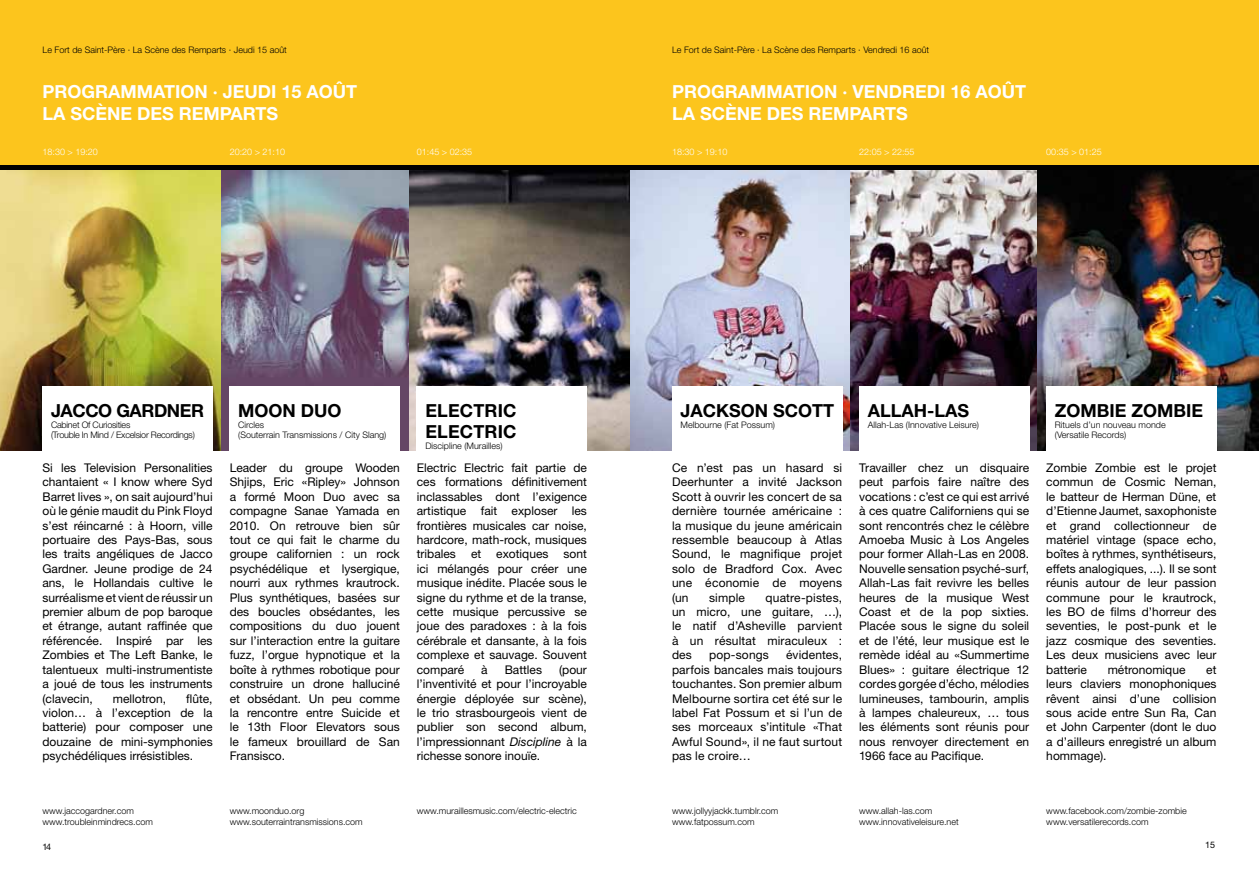
<style>
.page{position:relative;width:1259px;height:893px;background:#fff}
.page>*{position:absolute;margin:0;border:0;box-sizing:border-box;transform-origin:0 0}
.t1{font:700 18px/21.6px "Helvetica Neue LT Std";color:#fff}
.t2{font:700 18px/21.6px "Helvetica Neue LT Std";color:#000}
.t3{font:700 18px "Helvetica Neue LT Std";letter-spacing:-.025em;color:#000}
.t4{font:12px/14.4px "Helvetica Neue LT Std";color:#000;text-align:justify}
.t5{font:300 9px/10.8px "Helvetica Neue LT Std";color:#000}
.t6{font:300 9px "Helvetica Neue LT Std";color:#fff}
.t7{font:300 9px/10.8px "Helvetica Neue LT Std";letter-spacing:-.025em;color:#000}
.t8{font:9px "Helvetica Neue LT Std";color:#000}
.s1{font-style:italic}
</style>
<div class="page">
<div style="left:629px;top:0;width:630px;height:234px;background:#fcc51d"></div>
<img style="left:0;top:170px;width:1259px;height:281px">
<div style="left:859px;top:387px;width:170px;height:68px;background:#fff"></div>
<div style="left:1046px;top:387px;width:170px;height:68px;background:#fff"></div>
<div style="left:672px;top:387px;width:170px;height:68px;background:#fff"></div>
<svg style="left:0;top:0;width:629px;height:234px;background:#ddb533"></svg>
<div style="left:417px;top:387px;width:170px;height:68px;background:#fff"></div>
<div style="left:43px;top:387px;width:170px;height:68px;background:#fff"></div>
<div style="left:230px;top:387px;width:170px;height:68px;background:#fff"></div>
<hr style="left:0;top:166px;width:629px;height:4px;background:#000">
<hr style="left:629px;top:166px;width:630px;height:4px;background:#000">
<p class="t5" style="left:43px;top:44px;width:246px">Le Fort de Saint-Père · La Scène des Remparts · Jeudi 15 août</p>
<p class="t5" style="left:672px;top:44px;width:259px">Le Fort de Saint-Père · La Scène des Remparts · Vendredi 16 août</p>
<h1 class="t1" style="left:43px;top:80px;width:316px">PROGRAMMATION · JEUDI 15 AOÛT<br>LA SCÈNE DES REMPARTS</h1>
<h1 class="t1" style="left:672px;top:80px;width:355px">PROGRAMMATION · VENDREDI 16 AOÛT<br>LA SCÈNE DES REMPARTS</h1>
<p class="t6" style="left:43px;top:147px;width:57px">18:30 &gt; 19:20</p>
<p class="t6" style="left:230px;top:147px;width:57px">20:20 &gt; 21:10</p>
<p class="t6" style="left:417px;top:147px;width:57px">01:45 &gt; 02:35</p>
<p class="t6" style="left:672px;top:147px;width:57px">18:30 &gt; 19:10</p>
<p class="t6" style="left:859px;top:147px;width:57px">22:05 &gt; 22:55</p>
<p class="t6" style="left:1046px;top:147px;width:57px">00:35 &gt; 01:25</p>
<h1 class="t3" style="left:51px;top:399px;width:154px">JACCO GARDNER</h1>
<p class="t7" style="left:51px;top:419px;width:145px">Cabinet Of Curiosities<br>(Trouble In Mind / Excelsior Recordings)</p>
<p class="t4" style="left:43px;top:460px;width:172px">Si les Television Personalities chantaient « I know where Syd Barret lives », on sait aujourd’hui où le génie maudit du Pink Floyd s’est réincarné : à Hoorn, ville portuaire des Pays-Bas, sous les traits angéliques de Jacco Gardner. Jeune prodige de 24 ans, le Hollandais cultive le surréalisme et vient de réussir un premier album de pop baroque et étrange, autant raffinée que référencée. Inspiré par les Zombies et The Left Banke, le talentueux multi-instrumentiste a joué de tous les instruments (clavecin,</p>
<p class="t4" style="left:43px;top:691px;width:172px;text-indent:144px">flûte, violon… à l’exception de la batterie) pour composer une douzaine de mini-symphonies psychédéliques irrésistibles.</p>
<p class="t4" style="left:113px;top:691px;width:55px">mellotron,</p>
<h1 class="t2" style="left:238px;top:399px;width:105px">MOON DUO</h1>
<p class="t5" style="left:238px;top:419px;width:150px">Circles<br>(Souterrain Transmissions / City Slang)</p>
<p class="t4" style="left:230px;top:460px;width:172px">Leader du groupe Wooden Shjips, Eric «Ripley» Johnson a formé Moon Duo avec sa compagne Sanae Yamada en 2010. On retrouve bien sûr tout ce qui fait le charme du groupe californien : un rock psychédélique et lysergique, nourri aux rythmes krautrock.<br>Plus synthétiques, basées sur des boucles obsédantes, les compositions du duo jouent sur l’interaction entre la guitare fuzz, l’orgue hypnotique et la boîte à rythmes robotique pour construire un drone halluciné et obsédant. Un peu comme la rencontre entre Suicide et le 13th Floor Elevators sous le fameux brouillard de San Fransisco.</p>
<h1 class="t2" style="left:425px;top:399px;width:93px">ELECTRIC<br>ELECTRIC</h1>
<p class="t5" style="left:425px;top:440px;width:79px">Discipline (Murailles)</p>
<p class="t4" style="left:417px;top:460px;width:172px">Electric Electric fait partie de ces formations définitivement inclassables dont l’exigence artistique fait exploser les frontières musicales car noise, hardcore, math-rock, musiques tribales</p>
<p class="t4" style="left:471px;top:547px;width:12px">et</p>
<p class="t4" style="left:496px;top:547px;width:54px">exotiques</p>
<p class="t4" style="left:417px;top:547px;width:172px;text-indent:147px">sont ici mélangés pour créer une musique inédite. Placée sous le signe du rythme et de la transe, cette musique percussive se joue des paradoxes : à la fois cérébrale et dansante, à la fois complexe et sauvage. Souvent comparé</p>
<p class="t4" style="left:417px;top:662px;width:172px;text-indent:142px">(pour l’inventivité et pour l’incroyable énergie déployée sur scène), le trio strasbourgeois vient de publier son second album, l’impressionnant <span class="s1">Discipline</span> à la richesse sonore inouïe.</p>
<p class="t4" style="left:481px;top:662px;width:8px">à</p>
<p class="t4" style="left:505px;top:662px;width:39px">Battles</p>
<p class="t5" style="left:43px;top:806px;width:112px">www.jaccogardner.com www.troubleinmindrecs.com</p>
<p class="t5" style="left:230px;top:806px;width:135px">www.moonduo.org www.souterraintransmissions.com</p>
<p class="t5" style="left:417px;top:806px;width:161px">www.muraillesmusic.com/electric-electric</p>
<h1 class="t2" style="left:680px;top:399px;width:155px">JACKSON SCOTT</h1>
<p class="t5" style="left:680px;top:419px;width:96px">Melbourne (Fat Possum)</p>
<p class="t4" style="left:672px;top:460px;width:172px">Ce n’est pas un hasard si Deerhunter a invité Jackson Scott à ouvrir les concert de sa dernière tournée américaine : la musique du jeune américain ressemble beaucoup à Atlas Sound, le magnifique projet solo de Bradford Cox. Avec une économie de moyens (un</p>
<p class="t4" style="left:672px;top:590px;width:172px;text-indent:94px">quatre-pistes, un micro, une guitare, …), le natif d’Asheville parvient à un résultat miraculeux : des</p>
<p class="t4" style="left:709px;top:590px;width:37px">simple</p>
<p class="t4" style="left:672px;top:648px;width:172px;text-indent:114px">évidentes, parfois bancales mais toujours touchantes. Son premier album Melbourne sortira cet été sur le label Fat Possum et si l’un de ses morceaux s’intitule «That Awful Sound», il ne faut surtout pas le croire…</p>
<p class="t4" style="left:709px;top:648px;width:61px">pop-songs</p>
<h1 class="t2" style="left:867px;top:399px;width:103px">ALLAH-LAS</h1>
<p class="t5" style="left:867px;top:419px;width:113px">Allah-Las (Innovative Leisure)</p>
<p class="t4" style="left:859px;top:460px;width:172px">Travailler chez un disquaire peut parfois faire naître des vocations : c’est ce qui est arrivé à ces quatre Californiens qui se sont rencontrés chez le célèbre Amoeba Music à Los Angeles pour former Allah-Las en 2008.<br>Nouvelle sensation psyché-surf, Allah-Las fait revivre les belles heures de la musique West Coast et de la pop sixties.<br>Placée sous le signe du soleil et de l’été, leur musique est le remède idéal au «Summertime Blues» : guitare électrique 12 cordes gorgée d’écho, mélodies lumineuses, tambourin, amplis à lampes chaleureux, … tous les éléments sont réunis pour nous renvoyer directement en 1966 face au Pacifique.</p>
<h1 class="t2" style="left:1054px;top:399px;width:150px">ZOMBIE ZOMBIE</h1>
<p class="t5" style="left:1054px;top:419px;width:112px">Rituels d’un nouveau monde (Versatile Records)</p>
<p class="t4" style="left:1046px;top:460px;width:172px">Zombie Zombie est le projet commun de Cosmic Neman, le batteur de Herman Düne, et d’Etienne Jaumet, saxophoniste et grand collectionneur de matériel vintage (space echo, boîtes à rythmes, synthétiseurs, effets analogiques, ...). Il se sont réunis autour de leur passion commune pour le krautrock, les BO de films d’horreur des seventies, le post-punk et le jazz cosmique des seventies.<br>Les deux musiciens avec leur batterie</p>
<p class="t4" style="left:1107px;top:662px;width:79px">métronomique</p>
<p class="t4" style="left:1046px;top:662px;width:172px;text-indent:160px">et leurs claviers monophoniques rêvent ainsi d’une collision sous acide entre Sun Ra, Can et John Carpenter (dont le duo a d’ailleurs enregistré un album hommage).</p>
<p class="t5" style="left:672px;top:806px;width:108px">www.jollyyjackk.tumblr.com www.fatpossum.com</p>
<p class="t5" style="left:859px;top:806px;width:101px">www.allah-las.com www.innovativeleisure.net</p>
<p class="t5" style="left:1046px;top:806px;width:142px">www.facebook.com/zombie-zombie www.versatilerecords.com</p>
<p class="t8" style="left:43px;top:842px;width:10px">14</p>
<p class="t8" style="left:1205px;top:840px;width:12px">15</p>
</div>
